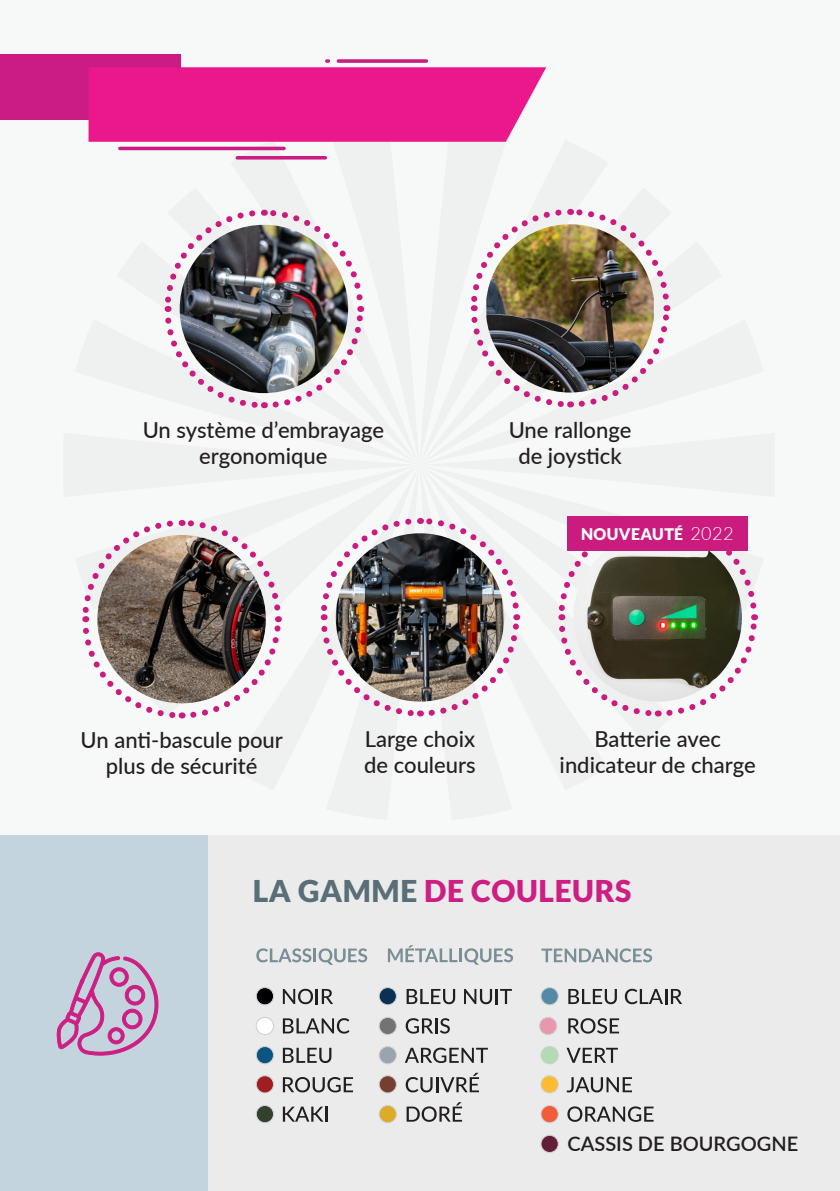
<style>
.page{position:relative;width:840px;height:1191px;background:#fff}
.page>*{position:absolute;margin:0;border:0;box-sizing:border-box;transform-origin:0 0}
.t1{font:900 30px "Lato";letter-spacing:.02em;color:#cd1f83}
.t2{font:500 22px/26.4px "Lato";color:#231f20;text-align:center}
.t3{font:600 20px "Lato";color:#231f20}
.t4{font:300 18px "Lato";color:#fff}
.t5{font:900 16px "Lato";letter-spacing:.025em;color:#fff}
.s1{color:#596e77}
</style>
<div class="page">
<div style="left:0;top:0;width:839px;height:835px;background:#f7f9f8"></div>
<div style="left:207px;top:835px;width:632px;height:356px;background:#ebebeb"></div>
<div style="left:0;top:835px;width:207px;height:356px;background:#c4d4de"></div>
<svg style="left:283px;top:988px;width:30px;height:16px"></svg>
<hr style="left:315px;top:989px;width:3px;height:15px;background:#231f20">
<svg style="left:321px;top:989px;width:12px;height:15px"></svg>
<svg style="left:283px;top:1018px;width:66px;height:15px"></svg>
<svg style="left:283px;top:1047px;width:48px;height:16px"></svg>
<svg style="left:283px;top:1077px;width:70px;height:15px"></svg>
<svg style="left:283px;top:1106px;width:44px;height:15px"></svg>
<svg style="left:406px;top:989px;width:49px;height:15px"></svg>
<svg style="left:464px;top:989px;width:47px;height:15px"></svg>
<svg style="left:405px;top:1018px;width:44px;height:15px"></svg>
<svg style="left:404px;top:1047px;width:83px;height:16px"></svg>
<svg style="left:405px;top:1072px;width:74px;height:20px"></svg>
<svg style="left:406px;top:1102px;width:56px;height:19px"></svg>
<svg style="left:568px;top:989px;width:48px;height:15px"></svg>
<svg style="left:624px;top:988px;width:57px;height:16px"></svg>
<svg style="left:568px;top:1018px;width:50px;height:15px"></svg>
<svg style="left:566px;top:1047px;width:51px;height:15px"></svg>
<svg style="left:566px;top:1077px;width:65px;height:15px"></svg>
<svg style="left:567px;top:1106px;width:86px;height:15px"></svg>
<svg style="left:256px;top:987px;width:18px;height:18px"></svg>
<svg style="left:378px;top:987px;width:19px;height:18px"></svg>
<svg style="left:540px;top:987px;width:18px;height:18px"></svg>
<svg style="left:256px;top:1046px;width:18px;height:18px"></svg>
<svg style="left:378px;top:1046px;width:19px;height:18px"></svg>
<svg style="left:540px;top:1046px;width:18px;height:18px"></svg>
<svg style="left:256px;top:1017px;width:18px;height:18px"></svg>
<svg style="left:379px;top:1017px;width:18px;height:18px"></svg>
<svg style="left:539px;top:1017px;width:18px;height:18px"></svg>
<svg style="left:256px;top:1075px;width:18px;height:18px"></svg>
<svg style="left:378px;top:1075px;width:19px;height:18px"></svg>
<svg style="left:540px;top:1075px;width:18px;height:18px"></svg>
<svg style="left:256px;top:1105px;width:18px;height:18px"></svg>
<svg style="left:378px;top:1105px;width:19px;height:18px"></svg>
<svg style="left:540px;top:1105px;width:18px;height:18px"></svg>
<svg style="left:540px;top:1135px;width:18px;height:18px"></svg>
<svg style="left:256px;top:948px;width:55px;height:14px"></svg>
<hr style="left:313px;top:948px;width:3px;height:14px;background:#798e95">
<svg style="left:318px;top:948px;width:49px;height:17px"></svg>
<svg style="left:541px;top:948px;width:110px;height:14px"></svg>
<svg style="left:387px;top:945px;width:70px;height:17px"></svg>
<hr style="left:459px;top:948px;width:3px;height:14px;background:#798e95">
<svg style="left:464px;top:948px;width:49px;height:16px"></svg>
<svg style="left:56px;top:952px;width:103px;height:104px"></svg>
<div style="left:0;top:54px;width:180px;height:66px;background:#ca1c82"></div>
<svg style="left:82px;top:59px;width:676px;height:660px"></svg>
<img style="left:97px;top:535px;width:169px;height:168px;border-radius:84px">
<img style="left:335px;top:533px;width:169px;height:168px;border-radius:84px">
<img style="left:573px;top:533px;width:168px;height:168px;border-radius:84px">
<div style="left:567px;top:516px;width:180px;height:34px;background:#ca1b7e"></div>
<p class="t2" style="left:143px;top:415px;width:243px">Un système d’embrayage ergonomique</p>
<p class="t2" style="left:508px;top:415px;width:124px">Une rallonge de joystick</p>
<p class="t2" style="left:81px;top:725px;width:204px">Un anti-bascule pour</p>
<p class="t2" style="left:106px;top:752px;width:153px">plus de sécurité</p>
<p class="t2" style="left:364px;top:724px;width:112px">Large choix</p>
<p class="t2" style="left:364px;top:751px;width:113px">de couleurs</p>
<p class="t5" style="left:580px;top:524px;width:104px">NOUVEAUTÉ</p>
<p class="t4" style="left:690px;top:524px;width:45px">2022</p>
<p class="t2" style="left:594px;top:724px;width:128px">Batterie avec</p>
<p class="t2" style="left:559px;top:751px;width:197px">indicateur de charge</p>
<p class="t1" style="left:252px;top:873px;width:380px"><span class="s1">LA GAMME</span> DE COULEURS</p>
<p class="t3" style="left:567px;top:1128px;width:232px">CASSIS DE BOURGOGNE</p>
</div>
